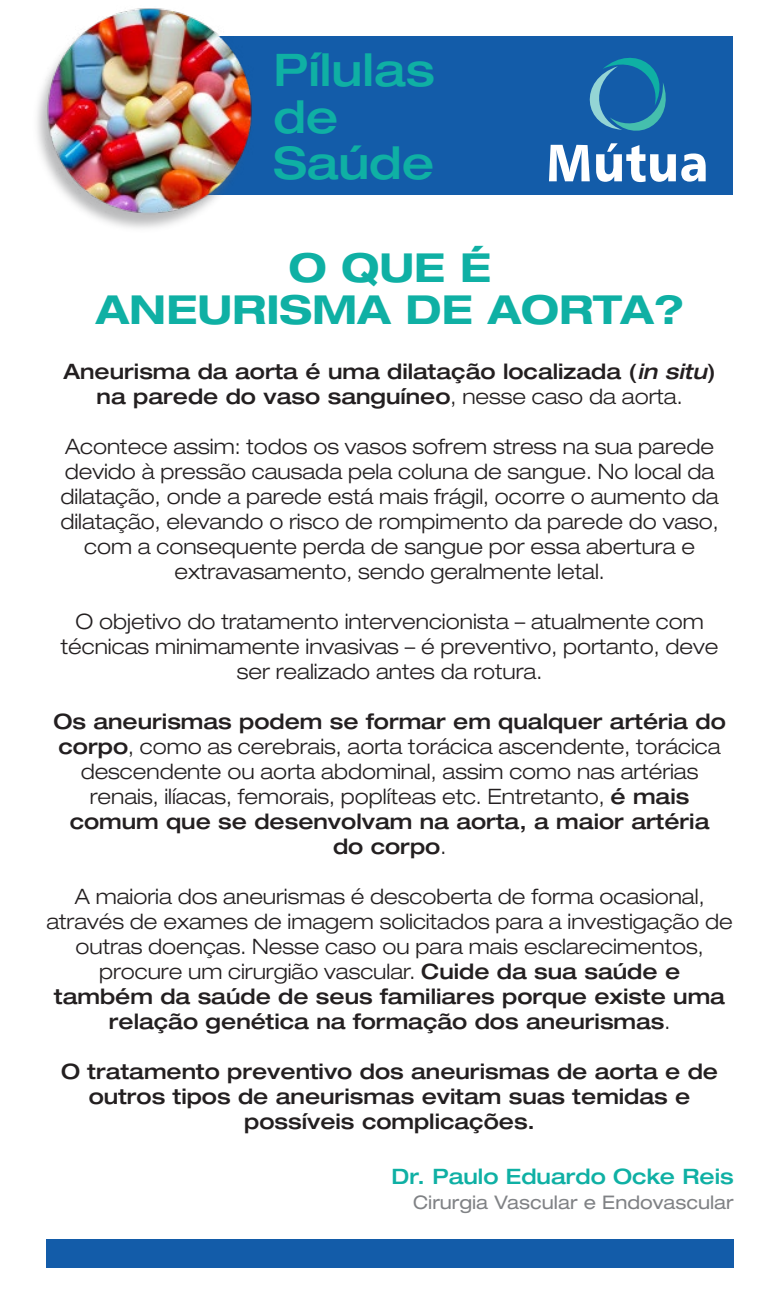
<style>
.page{position:relative;width:779px;height:1300px;background:#fff}
.page>*{position:absolute;margin:0;border:0;box-sizing:border-box;transform-origin:0 0}
.t1{font:500 expanded 45px/46.2px "Helvetica Neue LT Std";color:#0fb0a4}
.t2{font:700 expanded 40px/42.5px "Helvetica Neue LT Std";color:#0fb0a4;text-align:center}
.t3{font:300 expanded 21.25px/25px "Helvetica Neue LT Std";color:#231f20;text-align:center}
.t4{font:500 expanded 21.25px/25px "Helvetica Neue LT Std";color:#231f20;text-align:center}
.t5{font:500 expanded 21.25px "Helvetica Neue LT Std";color:#0fb0a4}
.t6{font:expanded 18.75px "Helvetica Neue LT Std";color:#808285}
.s1{font-style:italic}
.s2{font-weight:300}
.s3{font-weight:500}
</style>
<div class="page">
<div style="left:133px;top:36px;width:600px;height:158px;background:#135ca9"></div>
<img style="left:37px;top:84px;width:251px;height:144px">
<div style="left:46px;top:1239px;width:687px;height:28px;background:#135ca9"></div>
<svg style="left:549px;top:57px;width:156px;height:125px"></svg>
<img style="left:45px;top:8px;width:214px;height:215px">
<h1 class="t1" style="left:273px;top:46px;width:163px">Pílulas de<br>Saúde</h1>
<h2 class="t2" style="left:96px;top:245px;width:590px">O QUE É<br>ANEURISMA DE AORTA?</h2>
<p class="t4" style="left:64px;top:358px;width:653px">Aneurisma da aorta é uma dilatação localizada (<span class="s1">in situ</span>) na parede do vaso sanguíneo<span class="s2">, nesse caso da aorta.</span></p>
<p class="t3" style="left:60px;top:433px;width:659px">Acontece assim: todos os vasos sofrem stress na sua parede devido à pressão causada pela coluna de sangue. No local da dilatação, onde a parede está mais frágil, ocorre o aumento da dilatação, elevando o risco de rompimento da parede do vaso, com a consequente perda de sangue por essa abertura e extravasamento, sendo geralmente letal.</p>
<p class="t3" style="left:61px;top:608px;width:659px">O objetivo do tratamento intervencionista – atualmente com técnicas minimamente invasivas – é preventivo, portanto, deve ser realizado antes da rotura.</p>
<p class="t3" style="left:53px;top:708px;width:674px"><span class="s3">Os aneurismas podem se formar em qualquer artéria do corpo</span>, como as cerebrais, aorta torácica ascendente, torácica descendente ou aorta abdominal, assim como nas artérias renais, ilíacas, femorais, poplíteas etc. Entretanto, <span class="s3">é mais comum que se desenvolvam na aorta, a maior artéria do corpo</span>.</p>
<p class="t3" style="left:46px;top:883px;width:688px">A maioria dos aneurismas é descoberta de forma ocasional, através de exames de imagem solicitados para a investigação de outras doenças. Nesse caso ou para mais esclarecimentos, procure um cirurgião vascular. <span class="s3">Cuide da sua saúde e<br>também da saúde de seus familiares porque existe uma relação genética na formação dos aneurismas</span>.</p>
<p class="t4" style="left:61px;top:1058px;width:658px">O tratamento preventivo dos aneurismas de aorta e de outros tipos de aneurismas evitam suas temidas e possíveis complicações.</p>
<p class="t5" style="left:391px;top:1162px;width:344px">Dr. Paulo Eduardo Ocke Reis</p>
<p class="t6" style="left:413px;top:1190px;width:322px">Cirurgia Vascular e Endovascular</p>
</div>
